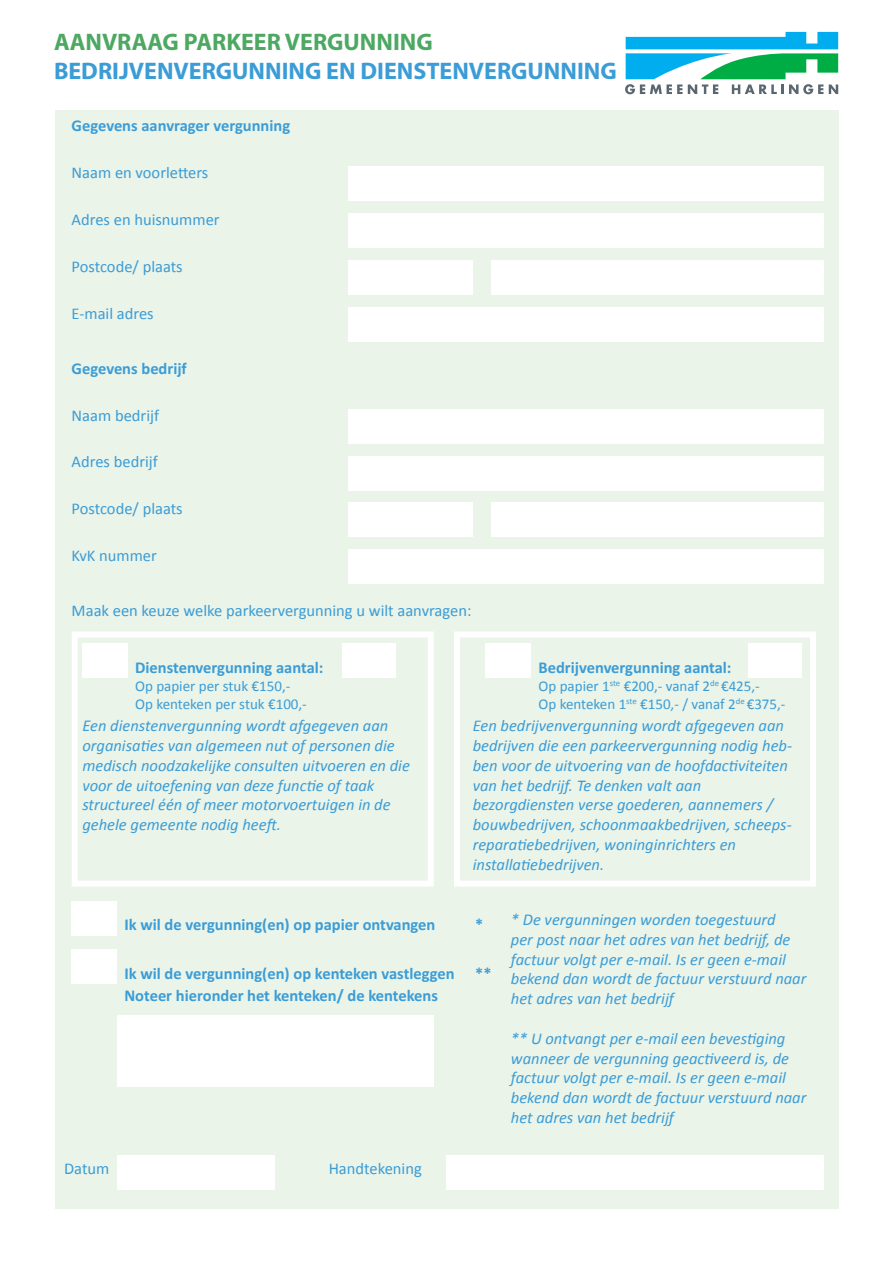
<style>
.page{position:relative;width:893px;height:1263px;background:#fff}
.page>*{position:absolute;margin:0;border:0;box-sizing:border-box;transform-origin:0 0}
.t1{font:700 24px "Myriad Pro";color:#3b9cd6}
.t2{font:700 24px "Myriad Pro";color:#4da862}
.t3{font:italic 16.5px/19.8px "Calibri";color:#3b9cd6}
.t4{font:700 16.5px "Calibri";color:#3b9cd6}
.t5{font:16.5px "Calibri";color:#3b9cd6}
.t6{font:15px "Calibri";color:#3b9cd6}
.s1{font-family:"Calibri Italic 2";font-style:normal}
</style>
<div class="page">
<div style="left:55px;top:111px;width:783px;height:1098px;background:#eaf4e9"></div>
<svg style="left:625px;top:32px;width:213px;height:62px"></svg>
<div style="left:348px;top:167px;width:476px;height:34px;background:#fff"></div>
<div style="left:348px;top:213px;width:476px;height:35px;background:#fff"></div>
<div style="left:348px;top:260px;width:125px;height:35px;background:#fff"></div>
<div style="left:491px;top:260px;width:333px;height:35px;background:#fff"></div>
<div style="left:348px;top:307px;width:476px;height:35px;background:#fff"></div>
<div style="left:348px;top:409px;width:476px;height:35px;background:#fff"></div>
<div style="left:348px;top:456px;width:476px;height:34px;background:#fff"></div>
<div style="left:348px;top:502px;width:125px;height:35px;background:#fff"></div>
<div style="left:491px;top:502px;width:333px;height:35px;background:#fff"></div>
<div style="left:348px;top:549px;width:476px;height:35px;background:#fff"></div>
<div style="left:72px;top:631px;width:362px;height:256px;border:6px solid #fff"></div>
<div style="left:82px;top:643px;width:46px;height:35px;background:#fff"></div>
<div style="left:342px;top:643px;width:54px;height:35px;background:#fff"></div>
<div style="left:454px;top:631px;width:362px;height:256px;border:6px solid #fff"></div>
<div style="left:486px;top:643px;width:45px;height:35px;background:#fff"></div>
<div style="left:748px;top:643px;width:54px;height:35px;background:#fff"></div>
<div style="left:72px;top:901px;width:45px;height:34px;background:#fff"></div>
<div style="left:72px;top:949px;width:45px;height:35px;background:#fff"></div>
<div style="left:117px;top:1015px;width:317px;height:72px;background:#fff"></div>
<div style="left:117px;top:1155px;width:157px;height:34px;background:#fff"></div>
<div style="left:446px;top:1155px;width:378px;height:34px;background:#fff"></div>
<p class="t2" style="left:54px;top:26px;width:380px">AANVRAAG PARKEER VERGUNNING</p>
<p class="t1" style="left:54px;top:55px;width:564px">BEDRIJVENVERGUNNING EN DIENSTENVERGUNNING</p>
<p class="t4" style="left:72px;top:114px;width:220px">Gegevens aanvrager vergunning</p>
<p class="t5" style="left:72px;top:161px;width:138px">Naam en voorletters</p>
<p class="t5" style="left:72px;top:208px;width:149px">Adres en huisnummer</p>
<p class="t5" style="left:72px;top:255px;width:113px">Postcode/ plaats</p>
<p class="t5" style="left:72px;top:302px;width:84px">E-mail adres</p>
<p class="t4" style="left:72px;top:357px;width:117px">Gegevens bedrijf</p>
<p class="t5" style="left:72px;top:404px;width:89px">Naam bedrijf</p>
<p class="t5" style="left:72px;top:450px;width:88px">Adres bedrijf</p>
<p class="t5" style="left:72px;top:497px;width:113px">Postcode/ plaats</p>
<p class="t5" style="left:72px;top:544px;width:87px">KvK nummer</p>
<p class="t5" style="left:72px;top:599px;width:401px">Maak een keuze welke parkeervergunning u wilt aanvragen:</p>
<p class="t4" style="left:135px;top:655px;width:190px">Dienstenvergunning aantal:</p>
<p class="t6" style="left:135px;top:675px;width:157px">Op papier per stuk €150,-</p>
<p class="t6" style="left:135px;top:693px;width:173px">Op kenteken per stuk €100,-</p>
<p class="t3" style="left:82px;top:715px;width:329px"><span class="s1">Een dienstenvergunning wordt afgegeven aan </span>organisaties van algemeen nut of personen die medisch noodzakelijke consulten uitvoeren en die voor de uitoefening van deze functie of taak</p>
<p class="t3" style="left:82px;top:794px;width:310px">structureel één of meer motorvoertuigen in de gehele gemeente nodig heeft.</p>
<p class="t4" style="left:124px;top:913px;width:312px">Ik wil de vergunning(en) op papier ontvangen</p>
<p class="t4" style="left:124px;top:962px;width:332px">Ik wil de vergunning(en) op kenteken vastleggen</p>
<p class="t4" style="left:124px;top:984px;width:315px">Noteer hieronder het kenteken/ de kentekens</p>
<p class="t5" style="left:64px;top:1157px;width:47px">Datum</p>
<p class="t5" style="left:329px;top:1157px;width:95px">Handtekening</p>
<p class="t4" style="left:538px;top:655px;width:194px">Bedrijvenvergunning aantal:</p>
<p class="t6" style="left:538px;top:675px;width:223px">Op papier 1<sup>ste</sup> €200,- vanaf 2<sup>de</sup> €425,-</p>
<p class="t6" style="left:538px;top:693px;width:248px">Op kenteken 1<sup>ste</sup> €150,- / vanaf 2<sup>de</sup> €375,-</p>
<p class="t3" style="left:473px;top:715px;width:321px">Een bedrijvenvergunning wordt afgegeven aan bedrijven die een parkeervergunning nodig heb&shy;ben voor de uitvoering van de hoofdactiviteiten van het bedrijf. Te denken valt aan</p>
<p class="t3" style="left:473px;top:794px;width:320px">bezorgdiensten verse goederen, aannemers / bouwbedrijven, schoonmaakbedrijven, scheeps&shy;reparatiebedrijven, woninginrichters en</p>
<p class="t3" style="left:473px;top:854px;width:133px">installatiebedrijven.</p>
<p class="t4" style="left:475px;top:913px;width:10px">*</p>
<p class="t4" style="left:475px;top:962px;width:18px">**</p>
<p class="t3" style="left:511px;top:909px;width:297px"><span class="s1">* De vergunningen worden toegestuurd<br></span>per post naar het adres van het bedrijf, de factuur volgt per e-mail. Is er geen e-mail bekend dan wordt de factuur verstuurd naar het adres van het bedrijf</p>
<p class="t3" style="left:511px;top:1028px;width:297px">** U ontvangt per e-mail een bevestiging wanneer de vergunning geactiveerd is, de factuur volgt per e-mail. Is er geen e-mail bekend dan wordt de factuur verstuurd naar het adres van het bedrijf</p>
</div>
